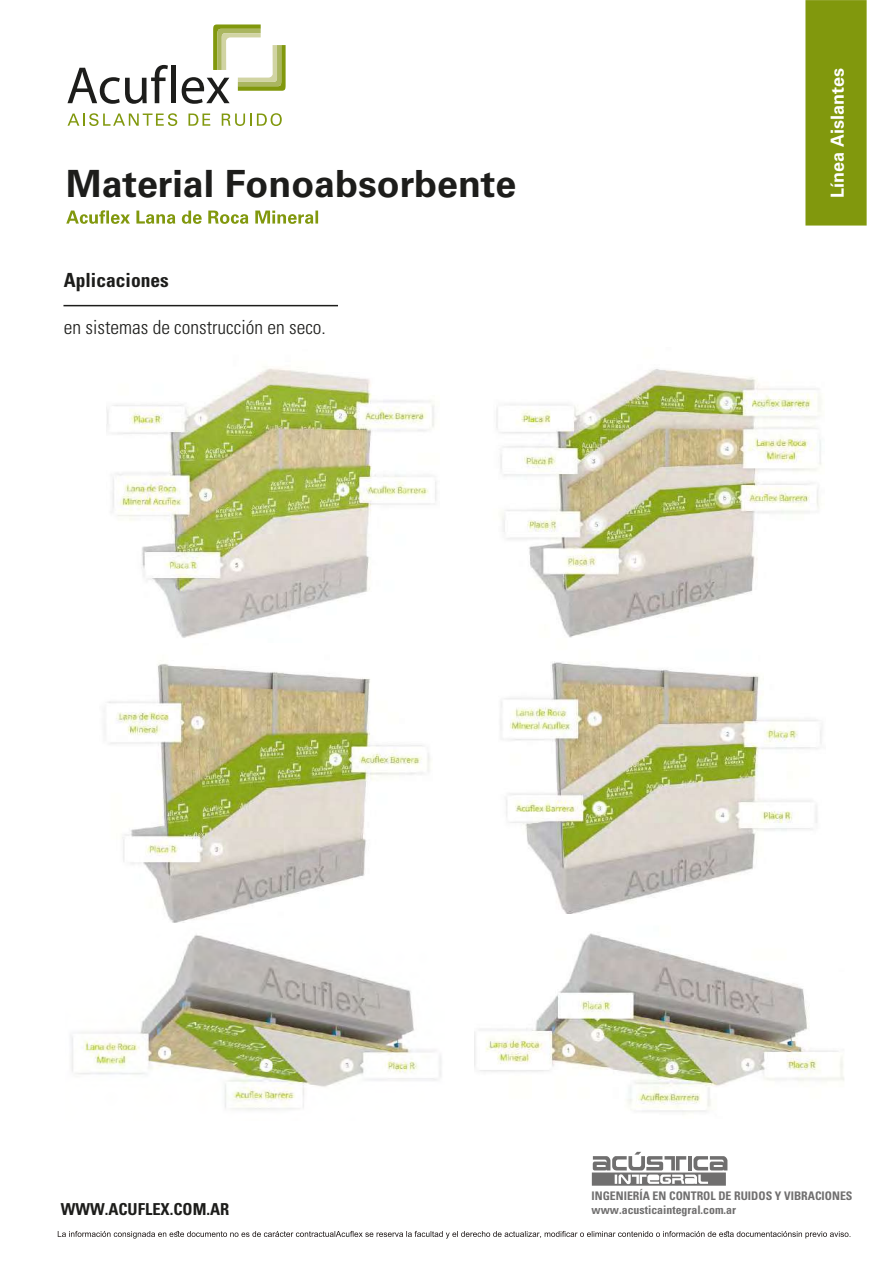
<style>
.page{position:relative;width:893px;height:1263px;background:#fff}
.page>*{position:absolute;margin:0;border:0;box-sizing:border-box;transform-origin:0 0}
.t1{font:700 37.5px "Univers LT Std";color:#1d1d1b}
.t2{font:300 condensed 19.5px "Univers LT Std";color:#1d1d1b}
.t3{font:700 condensed 19.5px "Univers LT Std";color:#1d1d1b}
.t4{font:700 18px "Univers LT Std";color:#fff}
.t5{font:700 condensed 16.5px "Univers LT Std";color:#1d1d1b}
.t6{font:700 condensed 11.85px/14.2px "Univers LT Std";color:#706f6f}
</style>
<div class="page">
<svg style="left:66px;top:210px;width:252px;height:14px"></svg>
<div style="left:805px;top:0;width:62px;height:226px;background:#81980d"></div>
<svg style="left:68px;top:113px;width:109px;height:13px"></svg>
<svg style="left:188px;top:114px;width:22px;height:12px"></svg>
<svg style="left:222px;top:113px;width:60px;height:13px"></svg>
<svg style="left:67px;top:65px;width:101px;height:39px"></svg>
<hr style="left:171px;top:66px;width:4px;height:37px;background:#1d1d1b">
<svg style="left:182px;top:24px;width:104px;height:80px"></svg>
<img style="left:106px;top:368px;width:331px;height:270px">
<img style="left:496px;top:369px;width:326px;height:269px">
<img style="left:104px;top:663px;width:327px;height:260px">
<img style="left:500px;top:661px;width:322px;height:253px">
<img style="left:71px;top:934px;width:371px;height:176px">
<img style="left:475px;top:933px;width:369px;height:181px">
<hr style="left:63px;top:305px;width:275px;height:1px;background:#1d1d1b">
<svg style="left:58px;top:1231px;width:792px;height:7px"></svg>
<svg style="left:592px;top:1152px;width:135px;height:34px"></svg>
<h1 class="t1" style="left:66px;top:162px;width:452px">Material Fonoabsorbente</h1>
<h2 class="t3" style="left:64px;top:268px;width:107px">Aplicaciones</h2>
<h2 class="t2" style="left:64px;top:315px;width:264px">en sistemas de construcción en seco.</h2>
<h3 class="t4" style="left:827px;top:198px;width:132px;rotate:-90deg">Línea Aislantes</h3>
<h3 class="t5" style="left:61px;top:1199px;width:170px">WWW.ACUFLEX.COM.AR</h3>
<p class="t6" style="left:591px;top:1189px;width:263px">INGENIERÍA EN CONTROL DE RUIDOS Y VIBRACIONES www.acusticaintegral.com.ar</p>
</div>
